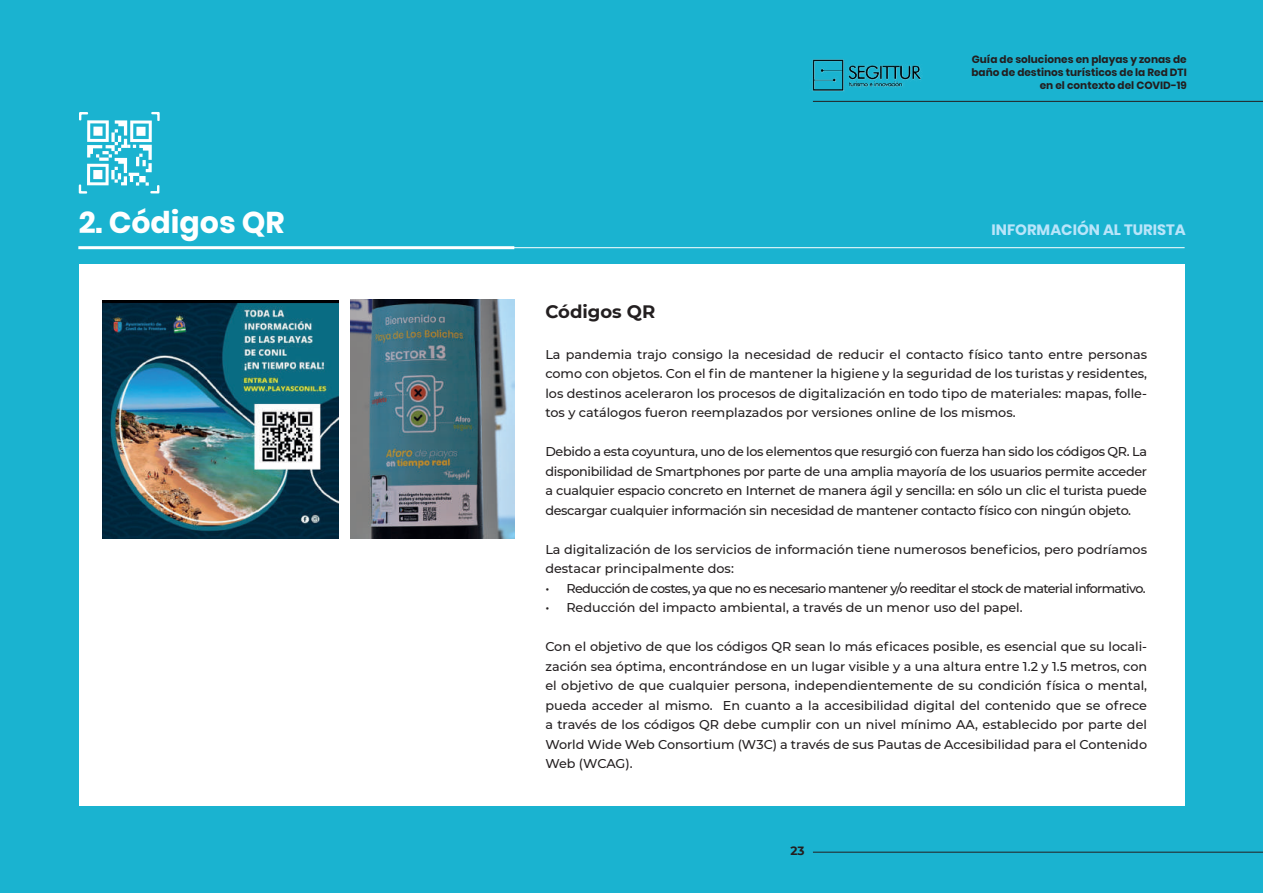
<style>
.page{position:relative;width:1263px;height:893px;background:#1ab3d0}
.page>*{position:absolute;margin:0;border:0;box-sizing:border-box;transform-origin:0 0}
.t1{font:700 30px "Poppins";color:#fff}
.t2{font:700 18px "Montserrat";color:#231f20}
.t3{font:700 15px "Poppins";color:#b9e5fa}
.t4{font:500 12.75px/19.5px "Montserrat";color:#231f20;text-align:justify}
.t5{font:500 12.75px "Montserrat";letter-spacing:-.05em;color:#231f20}
.t6{font:700 12px "Montserrat";color:#231f20}
.t7{font:700 10.5px/12.8px "Poppins";color:#231f20;text-align:right}
</style>
<div class="page">
<hr style="left:813px;top:852px;width:450px;height:1px;background:#231f20">
<hr style="left:813px;top:101px;width:450px;height:1px;background:#231f20">
<img style="left:812px;top:60px;width:110px;height:32px">
<div style="left:79px;top:264px;width:1105px;height:542px;background:#fff"></div>
<hr style="left:483px;top:247px;width:701px;height:1px;background:#fff">
<img style="left:350px;top:300px;width:164px;height:239px">
<img style="left:103px;top:301px;width:236px;height:238px">
<svg style="left:78px;top:111px;width:82px;height:83px"></svg>
<hr style="left:78px;top:246px;width:436px;height:3px;background:#fff">
<h1 class="t1" style="left:79px;top:206px;width:207px">2. Códigos QR</h1>
<p class="t7" style="left:971px;top:53px;width:217px">Guía de soluciones en playas y zonas de baño de destinos turísticos de la Red DTI en el contexto del COVID-19</p>
<p class="t3" style="left:991px;top:221px;width:196px">INFORMACIÓN AL TURISTA</p>
<h2 class="t2" style="left:545px;top:299px;width:111px">Códigos QR</h2>
<p class="t4" style="left:545px;top:344px;width:603px">La pandemia trajo consigo la necesidad de reducir el contacto físico tanto entre personas como con objetos. Con el fin de mantener la higiene y la seguridad de los turistas y residentes, los destinos aceleraron los procesos de digitalización en todo tipo de materiales: mapas, folle&shy;tos y catálogos fueron reemplazados por versiones online de los mismos.</p>
<p class="t4" style="left:545px;top:441px;width:603px">Debido a esta coyuntura, uno de los elementos que resurgió con fuerza han sido los códigos QR. La disponibilidad de Smartphones por parte de una amplia mayoría de los usuarios permite acceder a cualquier espacio concreto en Internet de manera ágil y sencilla: en sólo un clic el turista puede descargar cualquier información sin necesidad de mantener contacto físico con ningún objeto.</p>
<p class="t4" style="left:545px;top:539px;width:603px">La digitalización de los servicios de información tiene numerosos beneficios, pero podríamos destacar principalmente dos:</p>
<p class="t5" style="left:545px;top:579px;width:602px">• Reducción de costes, ya que no es necesario mantener y/o reeditar el stock de material informativo.</p>
<p class="t4" style="left:545px;top:597px;width:479px">• Reducción del impacto ambiental, a través de un menor uso del papel.</p>
<p class="t4" style="left:545px;top:636px;width:603px">Con el objetivo de que los códigos QR sean lo más eficaces posible, es esencial que su locali&shy;zación sea óptima, encontrándose en un lugar visible y a una altura entre 1.2 y 1.5 metros, con el objetivo de que cualquier persona, independientemente de su condición física o mental, pueda acceder al mismo. En cuanto a la accesibilidad digital del contenido que se ofrece a través de los códigos QR debe cumplir con un nivel mínimo AA, establecido por parte del World Wide Web Consortium (W3C) a través de sus Pautas de Accesibilidad para el Contenido Web (WCAG).</p>
<p class="t6" style="left:790px;top:842px;width:16px">23</p>
</div>
